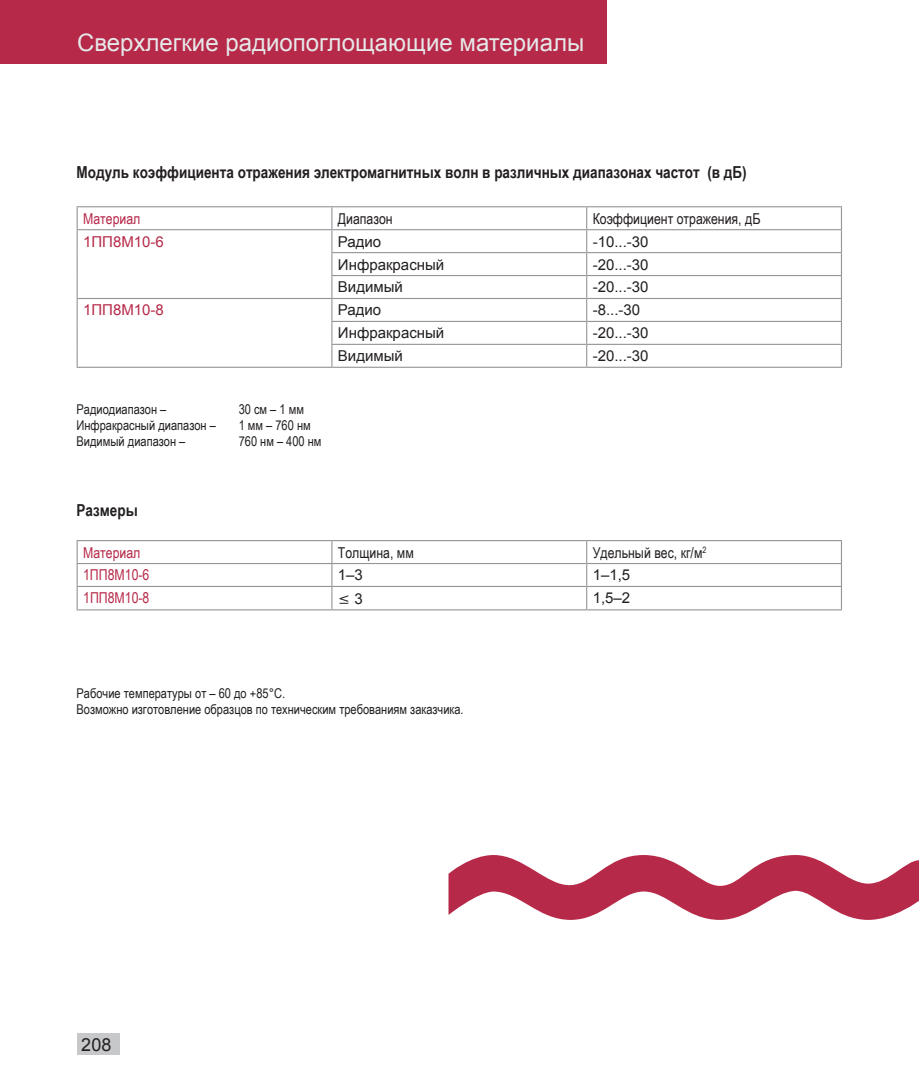
<style>
.page{position:relative;width:919px;height:1089px;background:#fff}
.page>*{position:absolute;margin:0;border:0;box-sizing:border-box;transform-origin:0 0}
.t1{font:24px "Arial";color:#e6e7e9}
.t2{font:18px "Arial";color:#231f20}
.t3{font:700 16.5px "Arial Narrow";color:#231f20}
.t4{font:15px "Arial";color:#231f20}
.t5{font:15px "Arial Narrow";color:#231f20}
.t6{font:15px "Arial";color:#231f20}
.t7{font:15px "Arial Narrow";color:#b62948}
.t8{font:15px "Arial";color:#b62948}
.t9{font:13.5px/16.2px "Arial Narrow";color:#231f20}
.s1{font-style:inherit}
</style>
<div class="page">
<div style="left:77px;top:1033px;width:43px;height:21px;background:#c7c8ca"></div>
<div style="left:0;top:0;width:606px;height:63px;background:#b62948"></div>
<hr style="left:77px;top:540px;width:255px;height:1px;background:#939598">
<hr style="left:332px;top:540px;width:254px;height:1px;background:#939598">
<hr style="left:586px;top:540px;width:256px;height:1px;background:#939598">
<hr style="left:840px;top:541px;width:2px;height:22px;background:#939598">
<hr style="left:77px;top:563px;width:255px;height:1px;background:#939598">
<hr style="left:332px;top:563px;width:254px;height:1px;background:#939598">
<hr style="left:586px;top:563px;width:256px;height:1px;background:#939598">
<hr style="left:840px;top:564px;width:2px;height:22px;background:#939598">
<hr style="left:77px;top:586px;width:255px;height:1px;background:#939598">
<svg style="left:77px;top:541px;width:1px;height:68px"></svg>
<hr style="left:332px;top:586px;width:254px;height:1px;background:#939598">
<svg style="left:331px;top:541px;width:1px;height:68px"></svg>
<hr style="left:586px;top:586px;width:256px;height:1px;background:#939598">
<svg style="left:586px;top:541px;width:1px;height:68px"></svg>
<hr style="left:840px;top:587px;width:2px;height:22px;background:#939598">
<hr style="left:77px;top:609px;width:255px;height:1px;background:#939598">
<hr style="left:332px;top:609px;width:254px;height:1px;background:#939598">
<hr style="left:586px;top:609px;width:256px;height:1px;background:#939598">
<svg style="left:448px;top:855px;width:470px;height:64px"></svg>
<hr style="left:77px;top:206px;width:255px;height:1px;background:#939598">
<hr style="left:332px;top:206px;width:254px;height:1px;background:#939598">
<hr style="left:586px;top:206px;width:256px;height:1px;background:#939598">
<hr style="left:840px;top:207px;width:2px;height:22px;background:#939598">
<hr style="left:77px;top:229px;width:255px;height:1px;background:#939598">
<hr style="left:332px;top:229px;width:254px;height:1px;background:#939598">
<hr style="left:586px;top:229px;width:256px;height:1px;background:#939598">
<hr style="left:840px;top:230px;width:2px;height:22px;background:#939598">
<hr style="left:331px;top:252px;width:255px;height:1px;background:#939598">
<hr style="left:586px;top:252px;width:256px;height:1px;background:#939598">
<hr style="left:840px;top:253px;width:2px;height:22px;background:#939598">
<hr style="left:331px;top:275px;width:255px;height:1px;background:#939598">
<hr style="left:586px;top:275px;width:256px;height:1px;background:#939598">
<hr style="left:840px;top:276px;width:2px;height:22px;background:#939598">
<hr style="left:77px;top:298px;width:255px;height:1px;background:#939598">
<svg style="left:77px;top:207px;width:1px;height:160px"></svg>
<hr style="left:77px;top:367px;width:255px;height:1px;background:#939598">
<hr style="left:332px;top:298px;width:254px;height:1px;background:#939598">
<hr style="left:586px;top:298px;width:256px;height:1px;background:#939598">
<hr style="left:840px;top:299px;width:2px;height:22px;background:#939598">
<hr style="left:331px;top:321px;width:255px;height:1px;background:#939598">
<hr style="left:586px;top:321px;width:256px;height:1px;background:#939598">
<hr style="left:840px;top:322px;width:2px;height:22px;background:#939598">
<hr style="left:331px;top:344px;width:255px;height:1px;background:#939598">
<svg style="left:331px;top:207px;width:1px;height:160px"></svg>
<hr style="left:586px;top:344px;width:256px;height:1px;background:#939598">
<svg style="left:586px;top:207px;width:1px;height:160px"></svg>
<hr style="left:840px;top:345px;width:2px;height:22px;background:#939598">
<hr style="left:332px;top:367px;width:254px;height:1px;background:#939598">
<hr style="left:586px;top:367px;width:256px;height:1px;background:#939598">
<h1 class="t1" style="left:77px;top:27px;width:508px">Сверхлегкие радиопоглощающие материалы</h1>
<p class="t3" style="left:77px;top:160px;width:671px">Модуль коэффициента отражения электромагнитных волн в различных диапазонах частот (в дБ)</p>
<p class="t7" style="left:83px;top:207px;width:59px">Материал</p>
<p class="t5" style="left:338px;top:207px;width:56px">Диапазон</p>
<p class="t5" style="left:592px;top:207px;width:169px">Коэффициент отражения, дБ</p>
<p class="t8" style="left:83px;top:231px;width:82px">1ПП8М10-6</p>
<p class="t4" style="left:338px;top:231px;width:45px">Радио</p>
<p class="t6" style="left:592px;top:231px;width:57px">-<span class="s1">10</span>...-<span class="s1">30</span></p>
<p class="t4" style="left:338px;top:254px;width:108px">Инфракрасный</p>
<p class="t6" style="left:592px;top:254px;width:57px">-<span class="s1">20</span>...-<span class="s1">30</span></p>
<p class="t4" style="left:338px;top:277px;width:67px">Видимый</p>
<p class="t6" style="left:592px;top:277px;width:57px">-<span class="s1">20</span>...-<span class="s1">30</span></p>
<p class="t8" style="left:83px;top:300px;width:82px">1ПП8М10-8</p>
<p class="t4" style="left:338px;top:300px;width:45px">Радио</p>
<p class="t6" style="left:592px;top:300px;width:49px">-<span class="s1">8</span>...-<span class="s1">30</span></p>
<p class="t4" style="left:338px;top:323px;width:108px">Инфракрасный</p>
<p class="t6" style="left:592px;top:323px;width:57px">-<span class="s1">20</span>...-<span class="s1">30</span></p>
<p class="t4" style="left:338px;top:346px;width:67px">Видимый</p>
<p class="t6" style="left:592px;top:346px;width:57px">-<span class="s1">20</span>...-<span class="s1">30</span></p>
<p class="t9" style="left:77px;top:400px;width:91px">Радиодиапазон –</p>
<p class="t9" style="left:239px;top:400px;width:67px">30 см – 1 мм</p>
<p class="t9" style="left:77px;top:417px;width:141px">Инфракрасный диапазон –</p>
<p class="t9" style="left:239px;top:417px;width:74px">1 мм – 760 нм</p>
<p class="t9" style="left:77px;top:433px;width:110px">Видимый диапазон –</p>
<p class="t9" style="left:239px;top:433px;width:84px">760 нм – 400 нм</p>
<p class="t3" style="left:77px;top:498px;width:63px">Размеры</p>
<p class="t7" style="left:83px;top:541px;width:59px">Материал</p>
<p class="t5" style="left:338px;top:541px;width:77px">Толщина, мм</p>
<p class="t5" style="left:592px;top:541px;width:115px">Удельный вес, кг/м<sup>2</sup></p>
<p class="t7" style="left:83px;top:564px;width:68px">1ПП8М10-6</p>
<p class="t4" style="left:338px;top:565px;width:27px">1–3</p>
<p class="t4" style="left:592px;top:565px;width:39px">1–1,5</p>
<p class="t7" style="left:83px;top:587px;width:68px">1ПП8М10-8</p>
<p class="t4" style="left:354px;top:589px;width:10px">3</p>
<p class="t4" style="left:592px;top:588px;width:39px">1,5–2</p>
<p class="t9" style="left:77px;top:684px;width:388px">Рабочие температуры от – 60 до +85°С.<br>Возможно изготовление образцов по техническим требованиям заказчика.</p>
<h2 class="t2" style="left:81px;top:1032px;width:32px">208</h2>
</div>
